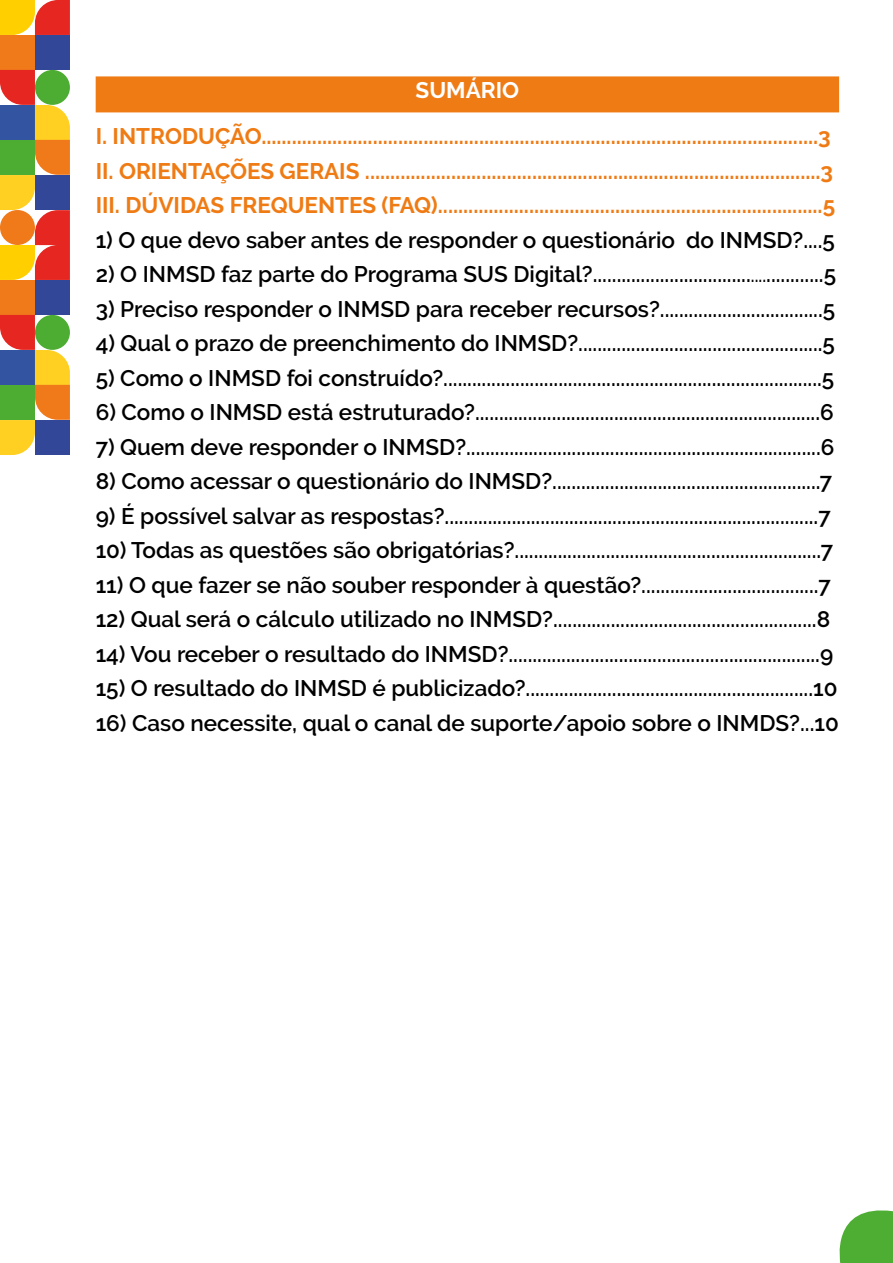
<style>
.page{position:relative;width:893px;height:1263px;background:#fff}
.page>*{position:absolute;margin:0;border:0;box-sizing:border-box;transform-origin:0 0}
.t1{font:600 22.5px "Raleway";color:#000}
.t2{font:700 22.5px/34.5px "Raleway";color:#ef7b14}
.t3{font:700 22.5px "Raleway";color:#fff}
.s1{font-size:18px}
</style>
<div class="page">
<svg style="left:839px;top:1210px;width:54px;height:53px;background:#65b74e"></svg>
<div style="left:35px;top:35px;width:35px;height:35px;background:#334799"></div>
<div style="left:0;top:35px;width:35px;height:35px;background:#f07a1a"></div>
<svg style="left:0;top:0;width:70px;height:35px;background:#f38627"></svg>
<div style="left:35px;top:280px;width:35px;height:35px;background:#334799"></div>
<div style="left:0;top:280px;width:35px;height:35px;background:#f07a1a"></div>
<svg style="left:0;top:70px;width:70px;height:210px;background:#ba8649"></svg>
<svg style="left:0;top:315px;width:70px;height:140px;background:#9f8d53"></svg>
<div style="left:96px;top:76px;width:743px;height:36px;background:#ef7b14"></div>
<p class="t3" style="left:416px;top:77px;width:105px">SUMÁRIO</p>
<p class="t2" style="left:96px;top:119px;width:741px">I. INTRODUÇÃO..............................................................................................................3<br>II. ORIENTAÇÕES GERAIS ..........................................................................................3<br>III. DÚVIDAS FREQUENTES (FAQ)............................................................................5</p>
<p class="t1" style="left:96px;top:227px;width:741px">1) O que devo saber antes de responder o questionário do INMSD?....5</p>
<p class="t1" style="left:96px;top:261px;width:742px">2) O INMSD faz parte do Programa SUS Digital?.................................<span class="s1">....</span>............5</p>
<p class="t1" style="left:96px;top:296px;width:741px">3) Preciso responder o INMSD para receber recursos?..................................5</p>
<p class="t1" style="left:96px;top:330px;width:741px">4) Qual o prazo de preenchimento do INMSD?...................................................5</p>
<p class="t1" style="left:96px;top:365px;width:740px">5) Como o INMSD foi construído?...............................................................................5</p>
<p class="t1" style="left:96px;top:399px;width:740px">6) Como o INMSD está estruturado?........................................................................6</p>
<p class="t1" style="left:96px;top:434px;width:740px">7) Quem deve responder o INMSD?..........................................................................6</p>
<p class="t1" style="left:96px;top:468px;width:738px">8) Como acessar o questionário do INMSD?........................................................7</p>
<p class="t1" style="left:96px;top:503px;width:737px">9) É possível salvar as respostas?..............................................................................7</p>
<p class="t1" style="left:96px;top:537px;width:739px">10) Todas as questões são obrigatórias?................................................................7</p>
<p class="t1" style="left:96px;top:572px;width:737px">11) O que fazer se não souber responder à questão?.....................................7</p>
<p class="t1" style="left:96px;top:606px;width:736px">12) Qual será o cálculo utilizado no INMSD?.......................................................8</p>
<p class="t1" style="left:96px;top:641px;width:739px">14) Vou receber o resultado do INMSD?.................................................................9</p>
<p class="t1" style="left:96px;top:675px;width:743px">15) O resultado do INMSD é publicizado?............................................................10</p>
<p class="t1" style="left:96px;top:710px;width:745px">16) Caso necessite, qual o canal de suporte/apoio sobre o INMDS?...10</p>
</div>
